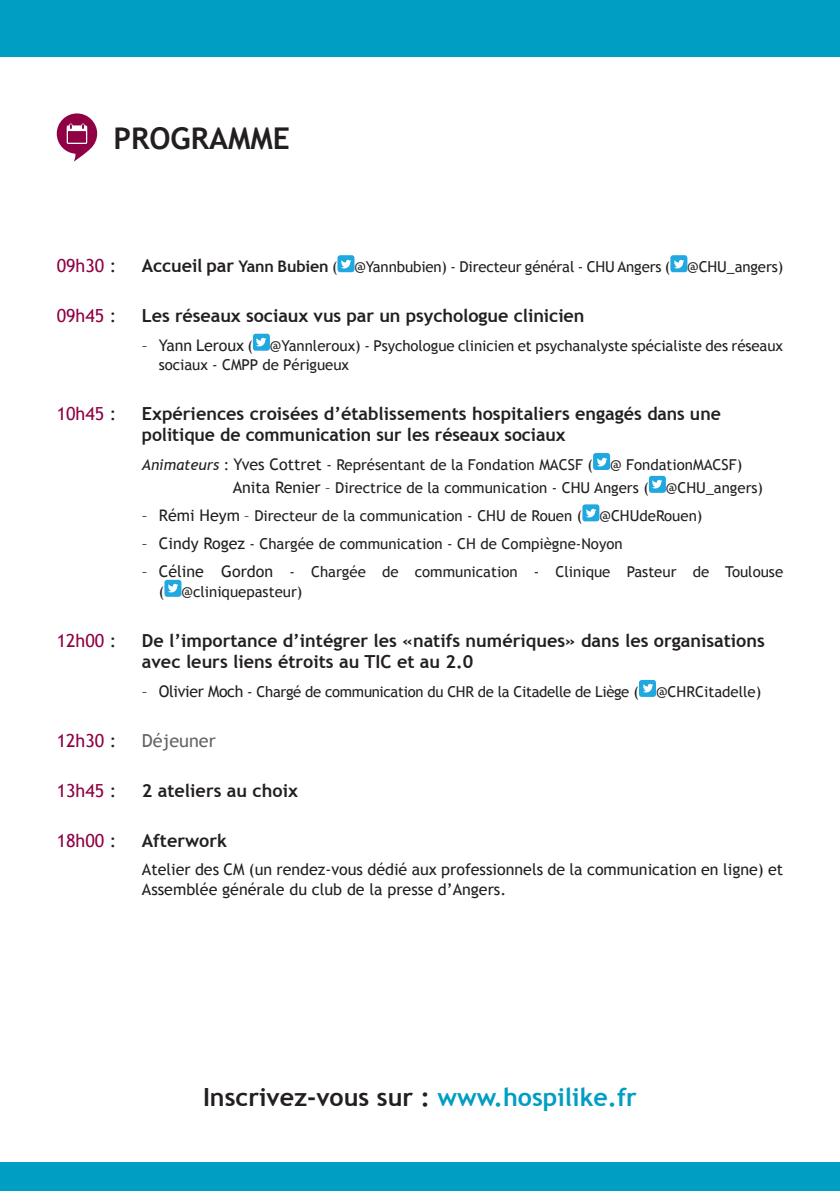
<style>
.page{position:relative;width:840px;height:1191px;background:#fff}
.page>*{position:absolute;margin:0;border:0;box-sizing:border-box;transform-origin:0 0}
.t1{font:700 30px "Trebuchet MS";color:#231f20}
.t2{font:700 25px "Trebuchet MS";color:#231f20}
.t3{font:700 18px/21.6px "Trebuchet MS";color:#231f20}
.t4{font:18px "Trebuchet MS";color:#8f0044}
.t5{font:18px "Trebuchet MS";color:#636366}
.t6{font:16px/20.4px "Trebuchet MS";color:#231f20}
.t7{font:15px/19.2px "Trebuchet MS";color:#231f20}
.t8{font:15px "Trebuchet MS";letter-spacing:-.02em;color:#231f20}
.s1{color:#231f20}
.s2{font-weight:700;font-size:18px}
.s3{font-weight:700;font-size:16px}
.s4{font-size:16px}
.s5{font-style:italic}
.s6{color:#009ec2}
</style>
<div class="page">
<svg style="left:57px;top:113px;width:40px;height:49px"></svg>
<img style="left:337px;top:255px;width:17px;height:17px">
<img style="left:670px;top:255px;width:17px;height:17px">
<img style="left:253px;top:334px;width:17px;height:17px">
<img style="left:593px;top:453px;width:16px;height:17px">
<img style="left:648px;top:476px;width:17px;height:17px">
<img style="left:582px;top:504px;width:17px;height:17px">
<img style="left:164px;top:580px;width:17px;height:17px">
<img style="left:639px;top:680px;width:16px;height:17px">
<div style="left:0;top:0;width:839px;height:57px;background:#009ec2"></div>
<div style="left:0;top:1162px;width:839px;height:29px;background:#009ec2"></div>
<h1 class="t1" style="left:113px;top:119px;width:178px">programme</h1>
<p class="t4" style="left:57px;top:255px;width:61px">09h30 <span class="s1">:</span></p>
<p class="t7" style="left:142px;top:257px;width:642px"><span class="s2">Accueil par</span> <span class="s3">Yann Bubien</span> ( @Yannbubien) - Directeur général - CHU Angers ( @CHU_angers)</p>
<p class="t4" style="left:57px;top:305px;width:61px">09h45 <span class="s1">:</span></p>
<p class="t3" style="left:142px;top:305px;width:444px">Les réseaux sociaux vus par un psychologue clinicien</p>
<p class="t7" style="left:159px;top:336px;width:625px;text-indent:-17px"><span class="s4">– Yann Leroux</span> ( @Yannleroux) - Psychologue clinicien et psychanalyste spécialiste des réseaux sociaux - CMPP de Périgueux</p>
<p class="t4" style="left:57px;top:403px;width:61px">10h45 <span class="s1">:</span></p>
<p class="t3" style="left:142px;top:403px;width:580px">Expériences croisées d’établissements hospitaliers engagés dans une politique de communication sur les réseaux sociaux</p>
<p class="t7" style="left:232px;top:453px;width:531px;line-height:22.8px;text-indent:-91px"><span class="s5">Animateurs</span> : <span class="s4">Yves Cottret</span> - Représentant de la Fondation MACSF ( @ FondationMACSF)<br><span class="s4">Anita Renier</span> – Directrice de la communication - CHU Angers ( @CHU_angers)</p>
<p class="t7" style="left:142px;top:506px;width:561px"><span class="s4">– Rémi Heym</span> – Directeur de la communication - CHU de Rouen ( @CHUdeRouen)</p>
<p class="t7" style="left:142px;top:534px;width:482px"><span class="s4">– Cindy Rogez</span> - Chargée de communication - CH de Compiègne-Noyon</p>
<p class="t7" style="left:159px;top:561px;width:625px;line-height:20px;text-indent:-17px"><span class="s4">– Céline Gordon</span> - Chargée de communication - Clinique Pasteur de Toulouse ( @cliniquepasteur)</p>
<p class="t4" style="left:57px;top:630px;width:61px">12h00 <span class="s1">:</span></p>
<p class="t3" style="left:142px;top:629px;width:624px">De l’importance d’intégrer les «natifs numériques» dans les organisations avec leurs liens étroits au TIC et au 2.0</p>
<p class="t8" style="left:142px;top:683px;width:620px"><span class="s4">– Olivier Moch</span> - Chargé de communication du CHR de la Citadelle de Liège ( @CHRCitadelle)</p>
<p class="t4" style="left:57px;top:730px;width:61px">12h30 <span class="s1">:</span></p>
<p class="t5" style="left:142px;top:730px;width:75px">Déjeuner</p>
<p class="t4" style="left:57px;top:780px;width:61px">13h45 <span class="s1">:</span></p>
<p class="t3" style="left:142px;top:779px;width:157px">2 ateliers au choix</p>
<p class="t4" style="left:57px;top:830px;width:61px">18h00 <span class="s1">:</span></p>
<p class="t3" style="left:142px;top:829px;width:87px">Afterwork</p>
<p class="t6" style="left:142px;top:859px;width:642px">Atelier des CM (un rendez-vous dédié aux professionnels de la communication en ligne) et<br>Assemblée générale du club de la presse d’Angers.</p>
<h2 class="t2" style="left:203px;top:1081px;width:435px">Inscrivez-vous sur : <span class="s6">www.hospilike.fr</span></h2>
</div>
